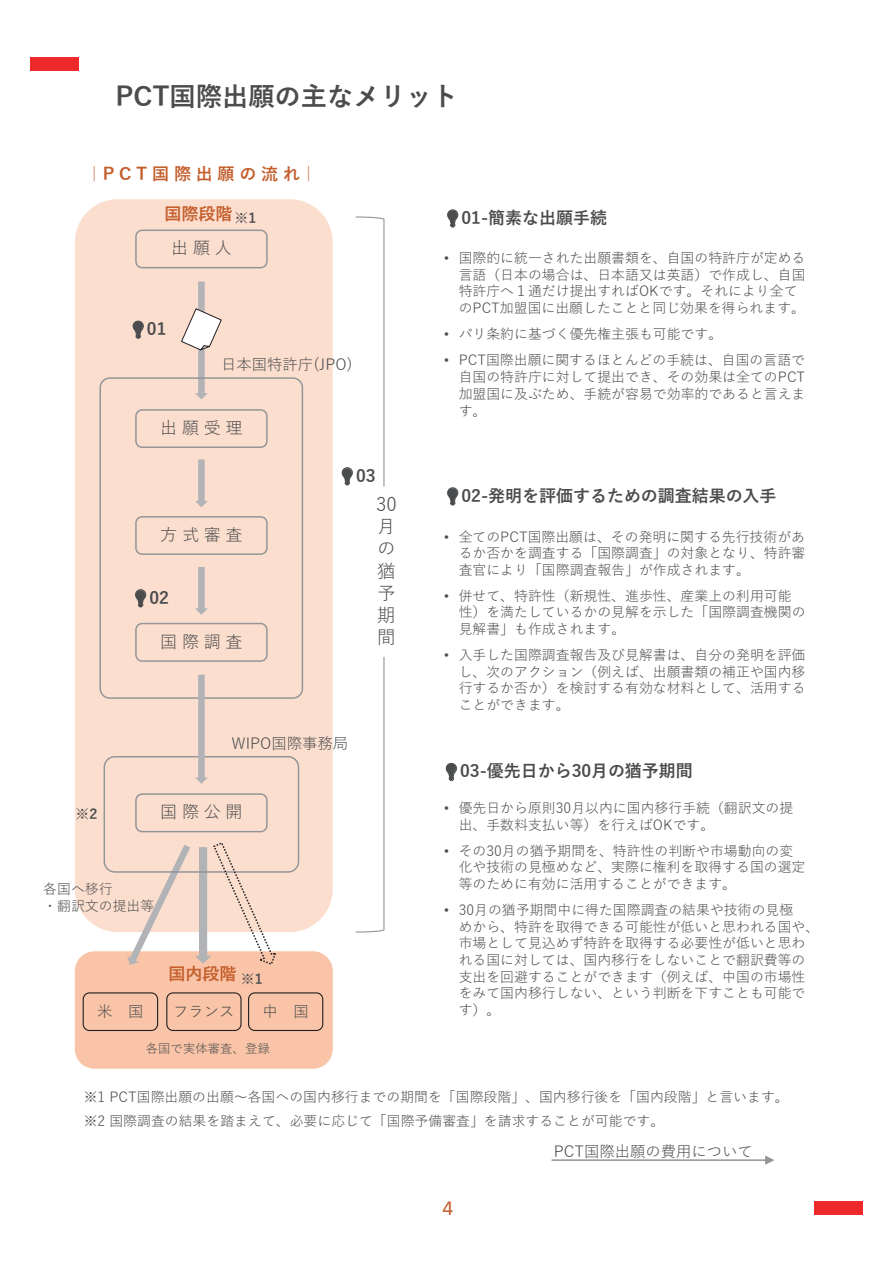
<style>
.page{position:relative;width:893px;height:1263px;background:#fff}
.page>*{position:absolute;margin:0;border:0;box-sizing:border-box;transform-origin:0 0}
.t1{font:700 26.25px "Yu Gothic";color:#4b4c4d}
.t2{font:21.6px "Calibri";color:#c45f2d}
.t3{font:18.45px/22.2px "Yu Gothic";color:#4b4c4d;text-align:justify}
.t4{font:700 16.95px "Yu Gothic";color:#4b4c4d}
.t5{font:16.95px "Yu Gothic";letter-spacing:.285em;color:#4b4c4d}
.t6{font:700 16.95px "Yu Gothic";letter-spacing:.285em;color:#c45f2d}
.t7{font:700 16.95px "Yu Gothic";letter-spacing:.135em;color:#c45f2d}
.t8{font:15.3px "Yu Gothic";color:#4b4c4d}
.t9{font:13.8px/16.6px "Yu Gothic";color:#4b4c4d}
.t10{font:700 13.8px "Yu Gothic";color:#4b4c4d}
.t11{font:12.45px "Yu Gothic";color:#4b4c4d}
.s1{font-family:"Arial"}
</style>
<div class="page">
<div style="left:30px;top:58px;width:48px;height:13px;background:#ee292d"></div>
<div style="left:814px;top:1201px;width:49px;height:14px;background:#ee292d"></div>
<div style="left:75px;top:951px;width:258px;height:118px;background:#f9c4a7;border-radius:20px"></div>
<div style="left:75px;top:199px;width:258px;height:733px;background:#fbdece;border-radius:43px"></div>
<div style="left:135px;top:230px;width:133px;height:38px;border:1px solid #939598;border-radius:6px"></div>
<div style="left:135px;top:409px;width:133px;height:39px;border:1px solid #939598;border-radius:6px"></div>
<div style="left:166px;top:992px;width:76px;height:39px;border:1px solid #231f20;border-radius:6px"></div>
<div style="left:83px;top:992px;width:75px;height:39px;border:1px solid #231f20;border-radius:6px"></div>
<div style="left:248px;top:992px;width:75px;height:39px;border:1px solid #231f20;border-radius:6px"></div>
<div style="left:99px;top:377px;width:204px;height:322px;border:1px solid #939598;border-radius:9px"></div>
<div style="left:135px;top:516px;width:133px;height:39px;border:1px solid #939598;border-radius:6px"></div>
<div style="left:104px;top:756px;width:195px;height:117px;border:1px solid #939598;border-radius:10px"></div>
<div style="left:135px;top:623px;width:133px;height:39px;border:1px solid #939598;border-radius:6px"></div>
<div style="left:135px;top:793px;width:133px;height:39px;border:1px solid #939598;border-radius:6px"></div>
<svg style="left:195px;top:459px;width:13px;height:48px"></svg>
<svg style="left:195px;top:567px;width:13px;height:48px"></svg>
<svg style="left:195px;top:675px;width:13px;height:109px"></svg>
<svg style="left:181px;top:282px;width:41px;height:117px"></svg>
<svg style="left:127px;top:842px;width:151px;height:123px"></svg>
<svg style="left:552px;top:1155px;width:222px;height:10px"></svg>
<svg style="left:355px;top:216px;width:30px;height:717px"></svg>
<h1 class="t1" style="left:115px;top:81px;width:345px">PCT国際出願の主なメリット</h1>
<p class="t6" style="left:86px;top:165px;width:233px">｜P C T 国際出願の流れ｜</p>
<p class="t7" style="left:164px;top:204px;width:70px">国際段階</p>
<p class="t10" style="left:235px;top:210px;width:23px">※1</p>
<p class="t5" style="left:171px;top:232px;width:62px">出願人</p>
<p class="t4" style="left:147px;top:319px;width:21px">01</p>
<p class="t8" style="left:221px;top:350px;width:133px">日本国特許庁(JPO)</p>
<p class="t5" style="left:160px;top:412px;width:84px">出願受理</p>
<p class="t5" style="left:160px;top:519px;width:84px">方式審査</p>
<p class="t4" style="left:149px;top:588px;width:21px">02</p>
<p class="t5" style="left:160px;top:626px;width:84px">国際調査</p>
<p class="t4" style="left:356px;top:466px;width:21px">03</p>
<h3 class="t3" style="left:376px;top:491px;width:22px">30月の猶予期間</h3>
<p class="t10" style="left:76px;top:806px;width:23px">※2</p>
<p class="t8" style="left:231px;top:729px;width:118px">WIPO国際事務局</p>
<p class="t5" style="left:160px;top:796px;width:84px">国際公開</p>
<p class="t9" style="left:43px;top:879px;width:112px">各国へ移行<br>・翻訳文の提出等</p>
<p class="t7" style="left:168px;top:964px;width:70px">国内段階</p>
<p class="t10" style="left:241px;top:971px;width:23px">※1</p>
<p class="t8" style="left:97px;top:997px;width:48px">米 国</p>
<p class="t8" style="left:173px;top:997px;width:63px">フランス</p>
<p class="t8" style="left:263px;top:997px;width:48px">中 国</p>
<p class="t11" style="left:146px;top:1037px;width:125px">各国で実体審査、登録</p>
<p class="t4" style="left:461px;top:208px;width:147px">01-簡素な出願手続</p>
<p class="t9" style="left:459px;top:248px;width:348px;text-indent:-14px"><span class="s1">•</span> 国際的に統一された出願書類を、自国の特許庁が定める言語（日本の場合は、日本語又は英語）で作成し、自国特許庁へ１通だけ提出すればOKです。それにより全てのPCT加盟国に出願したことと同じ効果を得られます。</p>
<p class="t9" style="left:444px;top:324px;width:279px"><span class="s1">•</span> パリ条約に基づく優先権主張も可能です。</p>
<p class="t9" style="left:459px;top:349px;width:348px;text-align:justify;text-indent:-14px"><span class="s1">•</span> PCT国際出願に関するほとんどの手続は、自国の言語で自国の特許庁に対して提出でき、その効果は全てのPCT加盟国に及ぶため、手続が容易で効率的であると言えます。</p>
<p class="t4" style="left:461px;top:486px;width:317px">02-発明を評価するための調査結果の入手</p>
<p class="t9" style="left:459px;top:526px;width:348px;text-align:justify;text-indent:-14px"><span class="s1">•</span> 全てのPCT国際出願は、その発明に関する先行技術があるか否かを調査する「国際調査」の対象となり、特許審査官により「国際調査報告」が作成されます。</p>
<p class="t9" style="left:459px;top:586px;width:348px;text-indent:-14px"><span class="s1">•</span> 併せて、特許性（新規性、進歩性、産業上の利用可能性）を満たしているかの見解を示した「国際調査機関の見解書」も作成されます。</p>
<p class="t9" style="left:459px;top:645px;width:348px;text-align:justify;text-indent:-14px"><span class="s1">•</span> 入手した国際調査報告及び見解書は、自分の発明を評価し、次のアクション（例えば、出願書類の補正や国内移行するか否か）を検討する有効な材料として、活用することができます。</p>
<p class="t4" style="left:460px;top:762px;width:234px">03-優先日から30月の猶予期間</p>
<p class="t9" style="left:459px;top:798px;width:336px;text-indent:-14px"><span class="s1">•</span> 優先日から原則30月以内に国内移行手続（翻訳文の提出、手数料支払い等）を行えばOKです。</p>
<p class="t9" style="left:459px;top:841px;width:348px;text-indent:-14px"><span class="s1">•</span> その30月の猶予期間を、特許性の判断や市場動向の変化や技術の見極めなど、実際に権利を取得する国の選定等のために有効に活用することができます。</p>
<p class="t9" style="left:459px;top:900px;width:362px;text-indent:-14px"><span class="s1">•</span> 30月の猶予期間中に得た国際調査の結果や技術の見極<br>めから、特許を取得できる可能性が低いと思われる国や、市場として見込めず特許を取得する必要性が低いと思われる国に対しては、国内移行をしないことで翻訳費等の支出を回避することができます（例えば、中国の市場性をみて国内移行しない、という判断を下すことも可能です）。</p>
<p class="t9" style="left:84px;top:1086px;width:707px">※1 PCT国際出願の出願～各国への国内移行までの期間を「国際段階」、国内移行後を「国内段階」と言います。</p>
<p class="t9" style="left:84px;top:1110px;width:582px">※2 国際調査の結果を踏まえて、必要に応じて「国際予備審査」を請求することが可能です。</p>
<h2 class="t2" style="left:442px;top:1192px;width:12px">4</h2>
<p class="t8" style="left:554px;top:1137px;width:201px">PCT国際出願の費用について</p>
</div>
